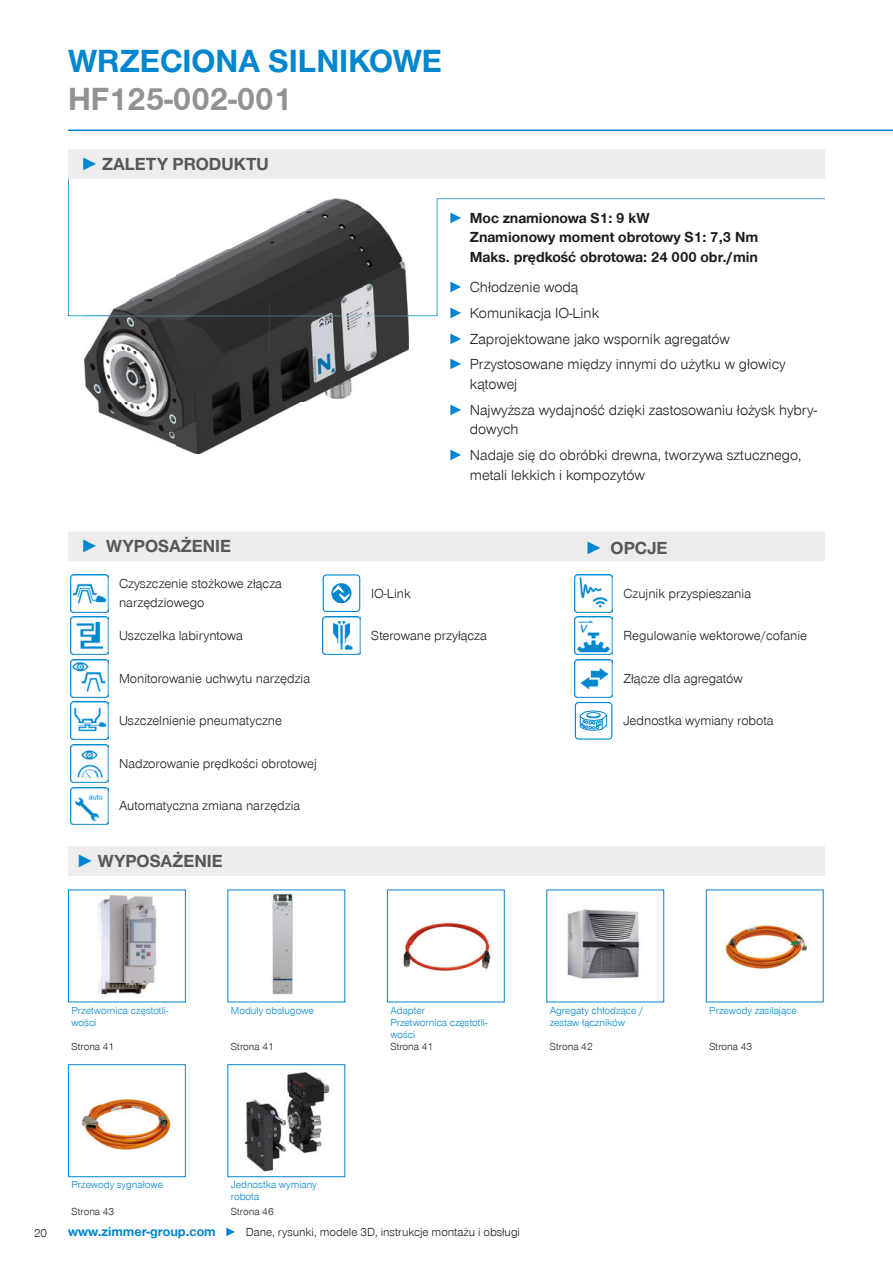
<style>
.page{position:relative;width:893px;height:1263px;background:#fff}
.page>*{position:absolute;margin:0;border:0;box-sizing:border-box;transform-origin:0 0}
.t1{font:700 33px "Zimmer Group Sans Global";color:#0086ce}
.t2{font:700 33px "Zimmer Group Sans Global";color:#939292}
.t3{font:700 18px "Zimmer Group Sans Global";color:#575756}
.t4{font:300 15px/25.8px "Zimmer Group Sans Global";color:#1d1d1b}
.t5{font:700 15px/19.5px "Zimmer Group Sans Global";color:#1d1d1b}
.t6{font:300 13.5px/19.5px "Zimmer Group Sans Global";color:#1d1d1b}
.t7{font:300 12px "Zimmer Group Sans Global";color:#1d1d1b}
.t8{font:300 10.5px/12px "Zimmer Group Sans Global";color:#0086ce}
.t9{font:300 10.5px "Zimmer Group Sans Global";color:#1d1d1b}
.s1{font-family:"Zimmer Group Sans";color:#0086ce}
.s2{color:#0086ce}
.s3{font-weight:700;color:#0086ce}
.s4{font-weight:700;font-size:13.5px;color:#0086ce}
</style>
<div class="page">
<svg style="left:68px;top:179px;width:757px;height:137px"></svg>
<img style="left:84px;top:199px;width:325px;height:255px">
<img style="left:84px;top:315px;width:325px;height:1px">
<hr style="left:68px;top:130px;width:825px;height:1px;background:#0086ce">
<div style="left:68px;top:149px;width:757px;height:30px;background:#ededed"></div>
<div style="left:68px;top:532px;width:757px;height:29px;background:#ededed"></div>
<img style="left:70px;top:574px;width:38px;height:38px">
<svg style="left:323px;top:574px;width:37px;height:38px"></svg>
<img style="left:575px;top:574px;width:37px;height:38px">
<img style="left:70px;top:617px;width:38px;height:37px">
<img style="left:323px;top:617px;width:37px;height:37px">
<img style="left:575px;top:617px;width:37px;height:37px">
<img style="left:70px;top:659px;width:38px;height:38px">
<img style="left:575px;top:659px;width:37px;height:38px">
<img style="left:70px;top:702px;width:38px;height:38px">
<svg style="left:575px;top:702px;width:37px;height:38px"></svg>
<img style="left:70px;top:744px;width:38px;height:38px">
<img style="left:70px;top:787px;width:38px;height:38px">
<div style="left:68px;top:846px;width:757px;height:30px;background:#ededed"></div>
<svg style="left:68px;top:889px;width:118px;height:114px"></svg>
<svg style="left:227px;top:889px;width:119px;height:114px"></svg>
<svg style="left:387px;top:889px;width:118px;height:114px"></svg>
<svg style="left:546px;top:889px;width:118px;height:114px"></svg>
<svg style="left:705px;top:889px;width:119px;height:114px"></svg>
<svg style="left:68px;top:1064px;width:118px;height:113px"></svg>
<svg style="left:227px;top:1064px;width:119px;height:113px"></svg>
<h1 class="t1" style="left:68px;top:42px;width:375px">WRZECIONA SILNIKOWE</h1>
<h1 class="t2" style="left:68px;top:79px;width:226px">HF125-002-001</h1>
<h2 class="t3" style="left:81px;top:153px;width:189px"><span class="s1">►</span> ZALETY PRODUKTU</h2>
<p class="t5" style="left:470px;top:208px;width:290px;text-indent:-21px"><span class="s2">►</span> Moc znamionowa S1: 9 kW<br>Znamionowy moment obrotowy S1: 7,3 Nm<br>Maks. prędkość obrotowa: 24 000 obr./min</p>
<p class="t4" style="left:449px;top:274px;width:339px"><span class="s3">►</span> Chłodzenie wodą<br><span class="s3">►</span> Komunikacja IO-Link<br><span class="s3">►</span> Zaprojektowane jako wspornik agregatów<br><span class="s3">►</span> Przystosowane między innymi do użytku w głowicy</p>
<p class="t4" style="left:449px;top:371px;width:370px;text-indent:21px">kątowej<br><span class="s3">►</span> Najwyższa wydajność dzięki zastosowaniu łożysk hybry-</p>
<p class="t4" style="left:449px;top:416px;width:354px;text-indent:21px">dowych<br><span class="s3">►</span> Nadaje się do obróbki drewna, tworzywa sztucznego,</p>
<p class="t4" style="left:470px;top:462px;width:176px">metali lekkich i kompozytów</p>
<h2 class="t3" style="left:81px;top:536px;width:152px"><span class="s2">►</span> WYPOSAŻENIE</h2>
<h2 class="t3" style="left:585px;top:537px;width:84px"><span class="s2">►</span> OPCJE</h2>
<p class="t6" style="left:119px;top:573px;width:164px">Czyszczenie stożkowe złącza narzędziowego</p>
<p class="t6" style="left:371px;top:583px;width:41px">IO-Link</p>
<p class="t6" style="left:623px;top:583px;width:129px">Czujnik przyspieszania</p>
<p class="t6" style="left:119px;top:626px;width:125px">Uszczelka labiryntowa</p>
<p class="t6" style="left:371px;top:626px;width:117px">Sterowane przyłącza</p>
<p class="t6" style="left:623px;top:626px;width:185px">Regulowanie wektorowe/cofanie</p>
<p class="t6" style="left:119px;top:668px;width:193px">Monitorowanie uchwytu narzędzia</p>
<p class="t6" style="left:623px;top:668px;width:121px">Złącze dla agregatów</p>
<p class="t6" style="left:119px;top:711px;width:165px">Uszczelnienie pneumatyczne</p>
<p class="t6" style="left:623px;top:711px;width:152px">Jednostka wymiany robota</p>
<p class="t6" style="left:119px;top:753px;width:199px">Nadzorowanie prędkości obrotowej</p>
<p class="t6" style="left:119px;top:796px;width:183px">Automatyczna zmiana narzędzia</p>
<h2 class="t3" style="left:77px;top:850px;width:148px"><span class="s1">►</span> WYPOSAŻENIE</h2>
<p class="t8" style="left:71px;top:1004px;width:98px">Przetwornica częstotli&shy;wości</p>
<p class="t8" style="left:231px;top:1004px;width:84px">Moduły obsługowe</p>
<p class="t8" style="left:390px;top:1004px;width:98px">Adapter<br>Przetwornica częstotli&shy;wości</p>
<p class="t8" style="left:550px;top:1004px;width:95px">Agregaty chłodzące / zestaw łączników</p>
<p class="t8" style="left:709px;top:1004px;width:89px">Przewody zasilające</p>
<p class="t9" style="left:71px;top:1040px;width:44px">Strona 41</p>
<p class="t9" style="left:231px;top:1040px;width:44px">Strona 41</p>
<p class="t9" style="left:390px;top:1040px;width:44px">Strona 41</p>
<p class="t9" style="left:550px;top:1040px;width:44px">Strona 42</p>
<p class="t9" style="left:709px;top:1040px;width:44px">Strona 43</p>
<p class="t7" style="left:34px;top:1226px;width:15px">20</p>
<p class="t8" style="left:71px;top:1179px;width:93px">Przewody sygnałowe</p>
<p class="t8" style="left:231px;top:1179px;width:87px">Jednostka wymiany robota</p>
<p class="t9" style="left:71px;top:1205px;width:44px">Strona 43</p>
<p class="t9" style="left:231px;top:1205px;width:44px">Strona 46</p>
<p class="t7" style="left:68px;top:1225px;width:454px"><span class="s4">www.zimmer-group.com</span> <span class="s2">►</span> Dane, rysunki, modele 3D, instrukcje montażu i obsługi</p>
</div>
